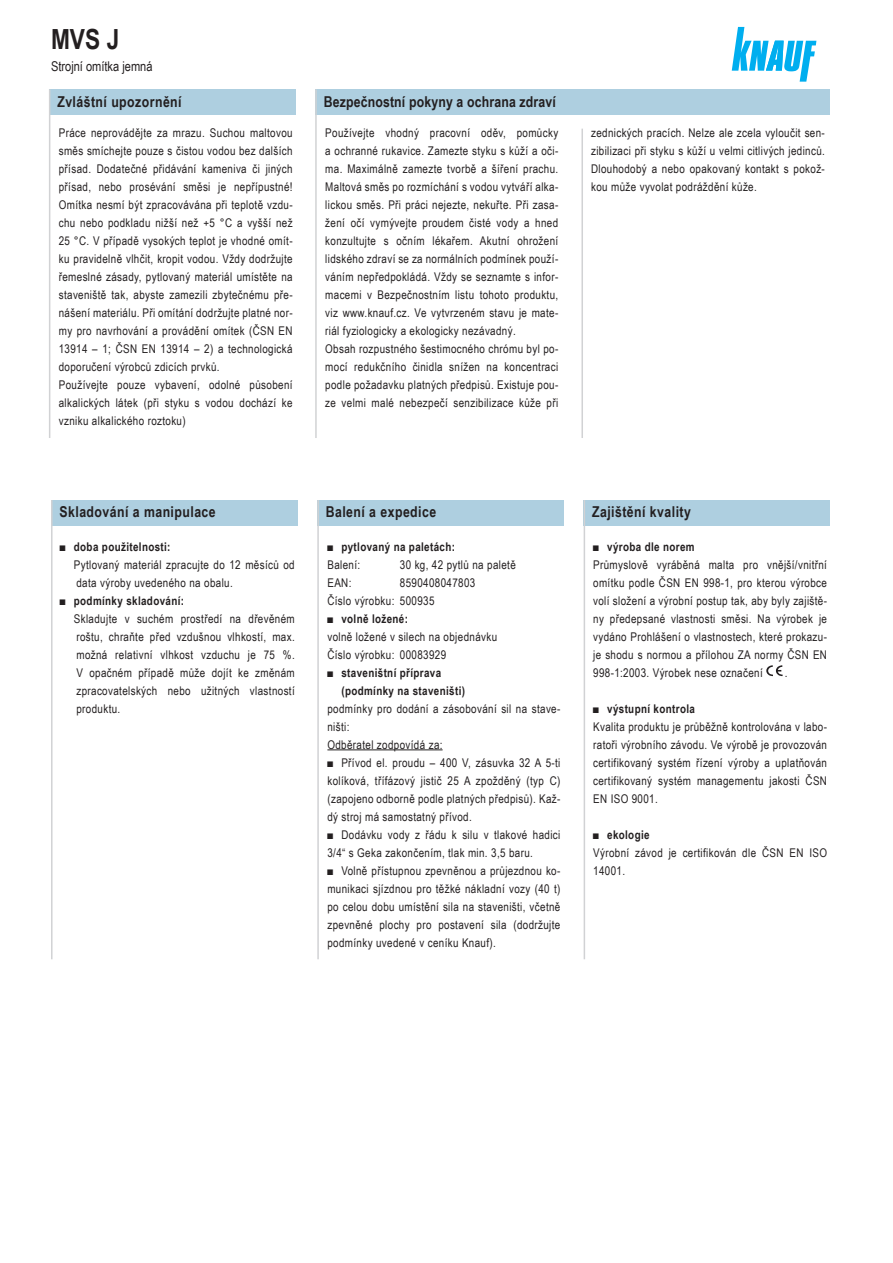
<style>
.page{position:relative;width:893px;height:1263px;background:#fff}
.page>*{position:absolute;margin:0;border:0;box-sizing:border-box;transform-origin:0 0}
.t1{font:700 27.75px "Arial Narrow";color:#231f20}
.t2{font:700 15px "Arial Narrow";letter-spacing:.03em;color:#231f20}
.t3{font:700 15px "Arial Narrow";letter-spacing:.01em;color:#231f20}
.t4{font:13.5px "Arial Narrow";color:#231f20}
.t5{font:12px/18px "Arial Narrow";letter-spacing:.03em;color:#231f20}
.t6{font:700 12px "Arial Narrow";letter-spacing:.03em;color:#231f20}
.s1{font-weight:700;color:#fff}
.s2{color:#fff}
.s3{font-weight:700}
</style>
<div class="page">
<div style="left:49px;top:89px;width:247px;height:26px;background:#aecfe0"></div>
<div style="left:315px;top:89px;width:514px;height:26px;background:#aecfe0"></div>
<hr style="left:581px;top:129px;width:2px;height:309px;background:#d1d2d4">
<hr style="left:315px;top:89px;width:2px;height:349px;background:#d1d2d4">
<hr style="left:49px;top:89px;width:1px;height:349px;background:#d1d2d4">
<div style="left:51px;top:500px;width:247px;height:25px;background:#aecfe0"></div>
<div style="left:317px;top:500px;width:247px;height:25px;background:#aecfe0"></div>
<div style="left:584px;top:500px;width:246px;height:25px;background:#aecfe0"></div>
<hr style="left:584px;top:500px;width:1px;height:459px;background:#d1d2d4">
<hr style="left:317px;top:500px;width:2px;height:459px;background:#d1d2d4">
<hr style="left:51px;top:500px;width:2px;height:459px;background:#d1d2d4">
<svg style="left:732px;top:27px;width:84px;height:55px"></svg>
<svg style="left:766px;top:665px;width:17px;height:11px"></svg>
<hr style="left:327px;top:749px;width:116px;height:1px;background:#231f20">
<h1 class="t1" style="left:51px;top:18px;width:70px">MVS J</h1>
<p class="t4" style="left:51px;top:57px;width:103px">Strojní omítka jemná</p>
<p class="t2" style="left:57px;top:90px;width:126px">Zvláštní upozornění</p>
<p class="t5" style="left:59px;top:124px;width:235px">Práce neprovádějte za mrazu. Suchou maltovou směs smíchejte pouze s čistou vodou bez dalších přísad. Dodatečné přidávání kameniva či jiných přísad, nebo prosévání směsi je nepřípustné!<br>Omítka nesmí být zpracovávána při teplotě vzdu&shy;chu nebo podkladu nižší než +5 °C a vyšší než 25 °C. V případě vysokých teplot je vhodné omít&shy;ku pravidelně vlhčit, kropit vodou. Vždy dodržujte řemeslné zásady, pytlovaný materiál umístěte na staveniště tak, abyste zamezili zbytečnému pře&shy;nášení materiálu. Při omítání dodržujte platné nor&shy;my pro navrhování a provádění omítek (ČSN EN 13914 – 1; ČSN EN 13914 – 2) a technologická doporučení výrobců zdicích prvků.<br>Používejte pouze vybavení, odolné působení alkalických látek (při styku s vodou dochází ke vzniku alkalického roztoku)</p>
<p class="t3" style="left:324px;top:90px;width:234px">Bezpečnostní pokyny a ochrana zdraví</p>
<p class="t5" style="left:325px;top:124px;width:234px">Používejte vhodný pracovní oděv, pomůcky a ochranné rukavice. Zamezte styku s kůží a oči&shy;ma. Maximálně zamezte tvorbě a šíření prachu.<br>Maltová směs po rozmíchání s vodou vytváří alka&shy;lickou směs. Při práci nejezte, nekuřte. Při zasa&shy;žení očí vymývejte proudem čisté vody a hned konzultujte s očním lékařem. Akutní ohrožení lidského zdraví se za normálních podmínek použí&shy;váním nepředpokládá. Vždy se seznamte s infor&shy;macemi v Bezpečnostním listu tohoto produktu, viz www.knauf.cz. Ve vytvrzeném stavu je mate&shy;riál fyziologicky a ekologicky nezávadný.<br>Obsah rozpustného šestimocného chrómu byl po&shy;mocí redukčního činidla snížen na koncentraci podle požadavku platných předpisů. Existuje pou&shy;ze velmi malé nebezpečí senzibilizace kůže při</p>
<p class="t5" style="left:591px;top:124px;width:235px;text-align:justify">zednických pracích. Nelze ale zcela vyloučit sen&shy;zibilizaci při styku s kůží u velmi citlivých jedinců.<br>Dlouhodobý a nebo opakovaný kontakt s pokož&shy;kou může vyvolat podráždění kůže.</p>
<p class="t2" style="left:60px;top:501px;width:158px">Skladování a manipulace</p>
<p class="t6" style="left:60px;top:537px;width:112px">■ doba použitelnosti:</p>
<p class="t5" style="left:76px;top:555px;width:220px;text-indent:-16px"><span class="s1">■</span> Pytlovaný materiál zpracujte do 12 měsíců od data výroby uvedeného na obalu.</p>
<p class="t6" style="left:60px;top:591px;width:126px">■ podmínky skladování:</p>
<p class="t5" style="left:76px;top:609px;width:220px;text-align:justify;text-indent:-16px"><span class="s2">■</span> Skladujte v suchém prostředí na dřevěném roštu, chraňte před vzdušnou vlhkostí, max. možná relativní vlhkost vzduchu je 75 %.<br>V opačném případě může dojít ke změnám zpracovatelských nebo užitných vlastností produktu.</p>
<p class="t2" style="left:326px;top:501px;width:112px">Balení a expedice</p>
<p class="t6" style="left:327px;top:537px;width:129px">■ pytlovaný na paletách:</p>
<p class="t5" style="left:327px;top:555px;width:34px">Balení:</p>
<p class="t5" style="left:400px;top:555px;width:117px">30 kg, 42 pytlů na paletě</p>
<p class="t5" style="left:327px;top:573px;width:26px">EAN:</p>
<p class="t5" style="left:327px;top:573px;width:149px;text-indent:72px">8590408047803<br>Číslo výrobku: 500935</p>
<p class="t6" style="left:327px;top:609px;width:82px">■ volně ložené:</p>
<p class="t5" style="left:327px;top:627px;width:171px">volně ložené v silech na objednávku<br>Číslo výrobku: 00083929</p>
<p class="t6" style="left:327px;top:663px;width:115px">■ staveništní příprava</p>
<p class="t5" style="left:327px;top:681px;width:234px"><span class="s2">■</span> <span class="s3">(podmínky na staveništi)<br></span>podmínky pro dodání a zásobování sil na stave&shy;ništi:<br>Odběratel zodpovídá za:</p>
<p class="t5" style="left:327px;top:753px;width:234px;text-align:justify"><span class="s3">■</span> Přívod el. proudu – 400 V, zásuvka 32 A 5-ti kolíková, třífázový jistič 25 A zpožděný (typ C) (zapojeno odborně podle platných předpisů). Kaž&shy;dý stroj má samostatný přívod.</p>
<p class="t5" style="left:327px;top:825px;width:234px"><span class="s3">■</span> Dodávku vody z řádu k silu v tlakové hadici<br>3/4“ s Geka zakončením, tlak min. 3,5 baru.</p>
<p class="t5" style="left:327px;top:861px;width:234px;text-align:justify"><span class="s3">■</span> Volně přístupnou zpevněnou a průjezdnou ko&shy;munikaci sjízdnou pro těžké nákladní vozy (40 t) po celou dobu umístění sila na staveništi, včetně zpevněné plochy pro postavení sila (dodržujte podmínky uvedené v ceníku Knauf).</p>
<p class="t2" style="left:592px;top:501px;width:100px">Zajištění kvality</p>
<p class="t6" style="left:593px;top:537px;width:103px">■ výroba dle norem</p>
<p class="t5" style="left:593px;top:555px;width:235px;text-align:justify">Průmyslově vyráběná malta pro vnější/vnitřní omítku podle ČSN EN 998-1, pro kterou výrobce volí složení a výrobní postup tak, aby byly zajiště&shy;ny předepsané vlastnosti směsi. Na výrobek je vydáno Prohlášení o vlastnostech, které prokazu&shy;je shodu s normou a přílohou ZA normy ČSN EN 998-1:2003. Výrobek nese označení</p>
<p class="t5" style="left:785px;top:663px;width:4px">.</p>
<p class="t6" style="left:593px;top:699px;width:103px">■ výstupní kontrola</p>
<p class="t5" style="left:593px;top:717px;width:235px;text-align:justify">Kvalita produktu je průběžně kontrolována v labo&shy;ratoři výrobního závodu. Ve výrobě je provozován certifikovaný systém řízení výroby a uplatňován certifikovaný systém managementu jakosti ČSN EN ISO 9001.</p>
<p class="t6" style="left:593px;top:825px;width:58px">■ ekologie</p>
<p class="t5" style="left:593px;top:843px;width:235px">Výrobní závod je certifikován dle ČSN EN ISO<br>14001.</p>
</div>
